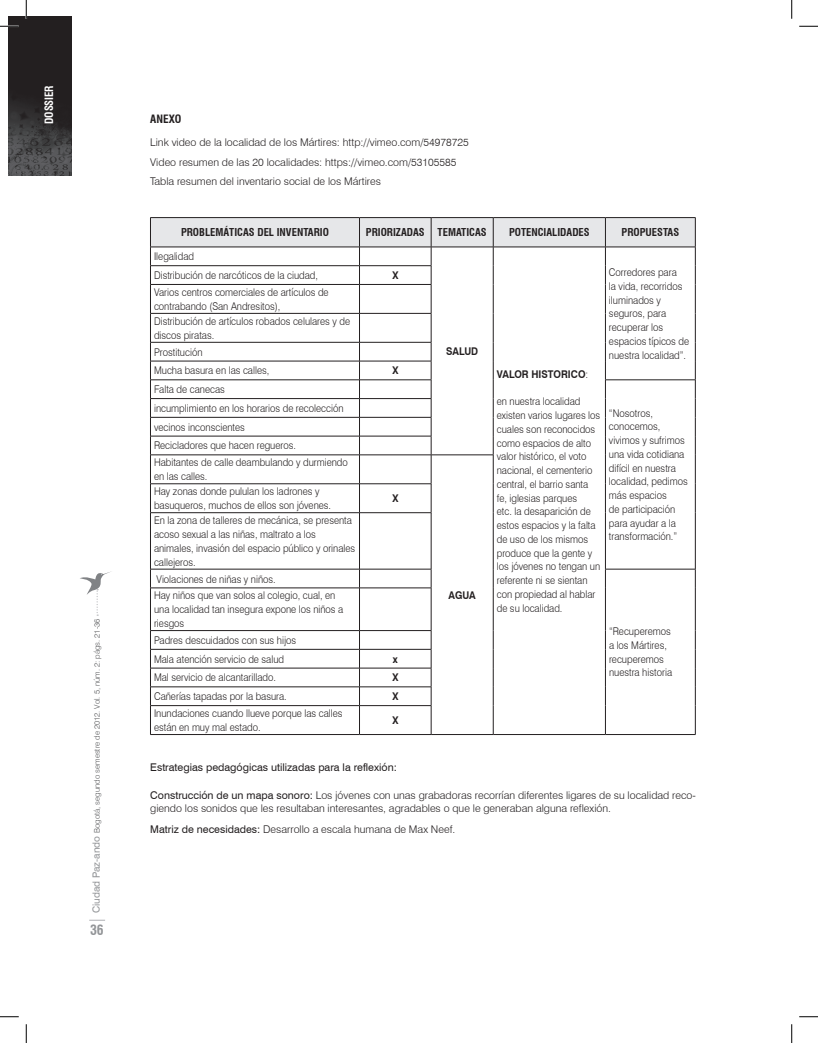
<style>
.page{position:relative;width:818px;height:1043px;background:#fff}
.page>*{position:absolute;margin:0;border:0;box-sizing:border-box;transform-origin:0 0}
.t1{font:700 condensed 13.75px "Swiss 721 BT";color:#939598}
.t2{font:700 condensed 11.25px "Swiss 721 BT";letter-spacing:-.01em;color:#fff;scale:.96 1}
.t3{font:700 condensed 11.25px "Swiss 721 BT";color:#231f20}
.t4{font:300 10.62px/13.8px "Swiss 721 BT";color:#231f20;scale:.9 1}
.t5{font:300 10.62px/19.5px "Swiss 721 BT";color:#231f20}
.t6{font:700 condensed 10.62px "Swiss 721 BT";color:#231f20}
.t7{font:10.62px "Swiss 721 BT";color:#231f20}
.t8{font:700 10.62px "Swiss 721 BT";color:#231f20;scale:.9 1}
.t9{font:300 7.75px "Swiss 721 BT";color:#57585a}
.s1{font-weight:400;font-size:10px;color:#939598}
.s2{font-weight:300}
.s3{font-weight:400}
</style>
<div class="page">
<img style="left:9px;top:16px;width:62px;height:159px">
<svg style="left:89px;top:919px;width:16px;height:1px"></svg>
<svg style="left:80px;top:571px;width:31px;height:45px"></svg>
<hr style="left:493px;top:734px;width:112px;height:1px;background:#231f20">
<hr style="left:605px;top:512px;width:1px;height:57px;background:#231f20">
<hr style="left:695px;top:512px;width:1px;height:57px;background:#231f20">
<hr style="left:493px;top:512px;width:1px;height:57px;background:#231f20">
<svg style="left:493px;top:569px;width:1px;height:19px"></svg>
<hr style="left:493px;top:588px;width:1px;height:42px;background:#231f20">
<svg style="left:493px;top:630px;width:1px;height:104px"></svg>
<hr style="left:431px;top:734px;width:62px;height:1px;background:#231f20">
<svg style="left:150px;top:217px;width:546px;height:295px"></svg>
<hr style="left:150px;top:512px;width:209px;height:1px;background:#231f20">
<hr style="left:150px;top:513px;width:1px;height:56px;background:#231f20">
<hr style="left:359px;top:512px;width:72px;height:1px;background:#231f20">
<hr style="left:359px;top:513px;width:1px;height:56px;background:#231f20">
<hr style="left:431px;top:513px;width:1px;height:56px;background:#231f20">
<hr style="left:150px;top:569px;width:209px;height:1px;background:#231f20">
<svg style="left:150px;top:569px;width:1px;height:18px"></svg>
<hr style="left:359px;top:569px;width:72px;height:1px;background:#231f20">
<svg style="left:359px;top:569px;width:1px;height:18px"></svg>
<svg style="left:431px;top:569px;width:1px;height:18px"></svg>
<hr style="left:605px;top:569px;width:90px;height:1px;background:#231f20">
<svg style="left:605px;top:569px;width:1px;height:19px"></svg>
<svg style="left:695px;top:569px;width:1px;height:19px"></svg>
<hr style="left:605px;top:588px;width:1px;height:42px;background:#231f20">
<hr style="left:695px;top:588px;width:1px;height:42px;background:#231f20">
<svg style="left:605px;top:630px;width:1px;height:104px"></svg>
<svg style="left:695px;top:630px;width:1px;height:104px"></svg>
<hr style="left:605px;top:734px;width:90px;height:1px;background:#231f20">
<hr style="left:150px;top:587px;width:209px;height:1px;background:#231f20">
<hr style="left:150px;top:588px;width:1px;height:42px;background:#231f20">
<hr style="left:359px;top:587px;width:72px;height:1px;background:#231f20">
<hr style="left:359px;top:588px;width:1px;height:42px;background:#231f20">
<hr style="left:431px;top:588px;width:1px;height:42px;background:#231f20">
<hr style="left:150px;top:630px;width:209px;height:1px;background:#231f20">
<hr style="left:359px;top:630px;width:72px;height:1px;background:#231f20">
<hr style="left:150px;top:649px;width:209px;height:1px;background:#231f20">
<hr style="left:359px;top:649px;width:72px;height:1px;background:#231f20">
<hr style="left:150px;top:668px;width:209px;height:1px;background:#231f20">
<hr style="left:359px;top:668px;width:72px;height:1px;background:#231f20">
<hr style="left:150px;top:686px;width:209px;height:1px;background:#231f20">
<hr style="left:359px;top:686px;width:72px;height:1px;background:#231f20">
<hr style="left:150px;top:705px;width:209px;height:1px;background:#231f20">
<svg style="left:150px;top:630px;width:1px;height:104px"></svg>
<hr style="left:359px;top:705px;width:72px;height:1px;background:#231f20">
<svg style="left:359px;top:630px;width:1px;height:104px"></svg>
<svg style="left:431px;top:630px;width:1px;height:104px"></svg>
<hr style="left:150px;top:734px;width:209px;height:1px;background:#231f20">
<hr style="left:359px;top:734px;width:72px;height:1px;background:#231f20">
<svg style="left:0;top:25px;width:19px;height:2px"></svg>
<svg style="left:799px;top:25px;width:19px;height:2px"></svg>
<svg style="left:0;top:1016px;width:19px;height:1px"></svg>
<svg style="left:799px;top:1016px;width:19px;height:1px"></svg>
<svg style="left:25px;top:0;width:2px;height:19px"></svg>
<svg style="left:25px;top:1024px;width:2px;height:18px"></svg>
<svg style="left:791px;top:0;width:1px;height:19px"></svg>
<svg style="left:791px;top:1024px;width:1px;height:18px"></svg>
<p class="t2" style="left:42px;top:124px;width:41px;rotate:-90deg">Dossier</p>
<p class="t9" style="left:92px;top:913px;width:296px;rotate:-90deg"><span class="s1">Ciudad Paz-ando</span> Bogotá, segundo semestre de 2012. Vol. 5, núm. 2: págs. 21-36</p>
<p class="t1" style="left:90px;top:921px;width:15px">36</p>
<p class="t3" style="left:150px;top:113px;width:32px">ANEXO</p>
<p class="t5" style="left:150px;top:133px;width:320px">Link video de la localidad de los Mártires: http://vimeo.com/54978725<br>Video resumen de las 20 localidades: https://vimeo.com/53105585<br>Tabla resumen del inventario social de los Mártires</p>
<p class="t6" style="left:181px;top:226px;width:149px">PROBLEMÁTICAS DEL INVENTARIO</p>
<p class="t6" style="left:366px;top:226px;width:59px">PRIORIZADAS</p>
<p class="t6" style="left:437px;top:226px;width:50px">TEMATICAS</p>
<p class="t6" style="left:509px;top:226px;width:81px">POTENCIALIDADES</p>
<p class="t6" style="left:621px;top:226px;width:58px">PROPUESTAS</p>
<p class="t4" style="left:154px;top:249px;width:46px">Ilegalidad</p>
<p class="t4" style="left:609px;top:265px;width:91px">Corredores para<br>la vida, recorridos iluminados y seguros, para recuperar los espacios típicos de nuestra localidad”.</p>
<p class="t4" style="left:154px;top:268px;width:184px">Distribución de narcóticos de la ciudad,</p>
<p class="t8" style="left:392px;top:269px;width:8px">X</p>
<p class="t4" style="left:154px;top:285px;width:195px">Varios centros comerciales de artículos de contrabando (San Andresitos),</p>
<p class="t4" style="left:154px;top:314px;width:219px">Distribución de artículos robados celulares y de discos piratas.</p>
<p class="t4" style="left:154px;top:342px;width:130px;line-height:18.8px">Prostitución<br>Mucha basura en las calles,</p>
<p class="t8" style="left:446px;top:345px;width:37px">SALUD</p>
<p class="t8" style="left:392px;top:364px;width:8px">X</p>
<p class="t8" style="left:496px;top:367px;width:103px">VALOR HISTORICO<span class="s2">:</span></p>
<p class="t4" style="left:496px;top:394px;width:116px">en nuestra localidad existen varios lugares los cuales son reconocidos como espacios de alto valor histórico, el voto nacional, el cementerio central, el barrio santa fe, iglesias parques<br>etc. la desaparición de estos espacios y la falta de uso de los mismos produce que la gente y los jóvenes no tengan un referente ni se sientan con propiedad al hablar de su localidad.</p>
<p class="t4" style="left:154px;top:382px;width:80px">Falta de canecas</p>
<p class="t4" style="left:154px;top:399px;width:212px;line-height:18.8px">incumplimiento en los horarios de recolección vecinos inconscientes<br>Recicladores que hacen regueros.</p>
<p class="t4" style="left:154px;top:455px;width:217px">Habitantes de calle deambulando y durmiendo en las calles.</p>
<p class="t4" style="left:609px;top:406px;width:89px">“Nosotros, conocemos, vivimos y sufrimos una vida cotidiana difícil en nuestra localidad, pedimos más espacios<br>de participación para ayudar a la transformación.”</p>
<p class="t4" style="left:154px;top:484px;width:198px">Hay zonas donde pululan los ladrones y basuqueros, muchos de ellos son jóvenes.</p>
<p class="t8" style="left:392px;top:492px;width:8px">X</p>
<p class="t4" style="left:154px;top:513px;width:225px">En la zona de talleres de mecánica, se presenta acoso sexual a las niñas, maltrato a los animales, invasión del espacio público y orinales callejeros.</p>
<p class="t4" style="left:156px;top:572px;width:134px">Violaciones de niñas y niños.</p>
<p class="t8" style="left:448px;top:588px;width:32px">AGUA</p>
<p class="t4" style="left:154px;top:588px;width:212px">Hay niños que van solos al colegio, cual, en una localidad tan insegura expone los niños a riesgos</p>
<p class="t4" style="left:154px;top:630px;width:159px;line-height:18.8px">Padres descuidados con sus hijos<br>Mala atención servicio de salud</p>
<p class="t4" style="left:609px;top:624px;width:72px">“Recuperemos a los Mártires, recuperemos nuestra historia</p>
<p class="t8" style="left:393px;top:652px;width:7px">x</p>
<p class="t4" style="left:154px;top:670px;width:137px">Mal servicio de alcantarillado.</p>
<p class="t8" style="left:392px;top:671px;width:8px">X</p>
<p class="t4" style="left:154px;top:689px;width:149px">Cañerías tapadas por la basura.</p>
<p class="t8" style="left:392px;top:690px;width:8px">X</p>
<p class="t4" style="left:154px;top:706px;width:211px">Inundaciones cuando llueve porque las calles están en muy mal estado.</p>
<p class="t8" style="left:392px;top:714px;width:8px">X</p>
<p class="t7" style="left:150px;top:760px;width:248px">Estrategias pedagógicas utilizadas para la reflexión:</p>
<p class="t5" style="left:150px;top:787px;width:547px;line-height:13.8px"><span class="s3">Construcción de un mapa sonoro:</span> Los jóvenes con unas grabadoras recorrían diferentes ligares de su localidad reco&shy;giendo los sonidos que les resultaban interesantes, agradables o que le generaban alguna reflexión.</p>
<p class="t5" style="left:150px;top:819px;width:306px"><span class="s3">Matriz de necesidades:</span> Desarrollo a escala humana de Max Neef.</p>
</div>
